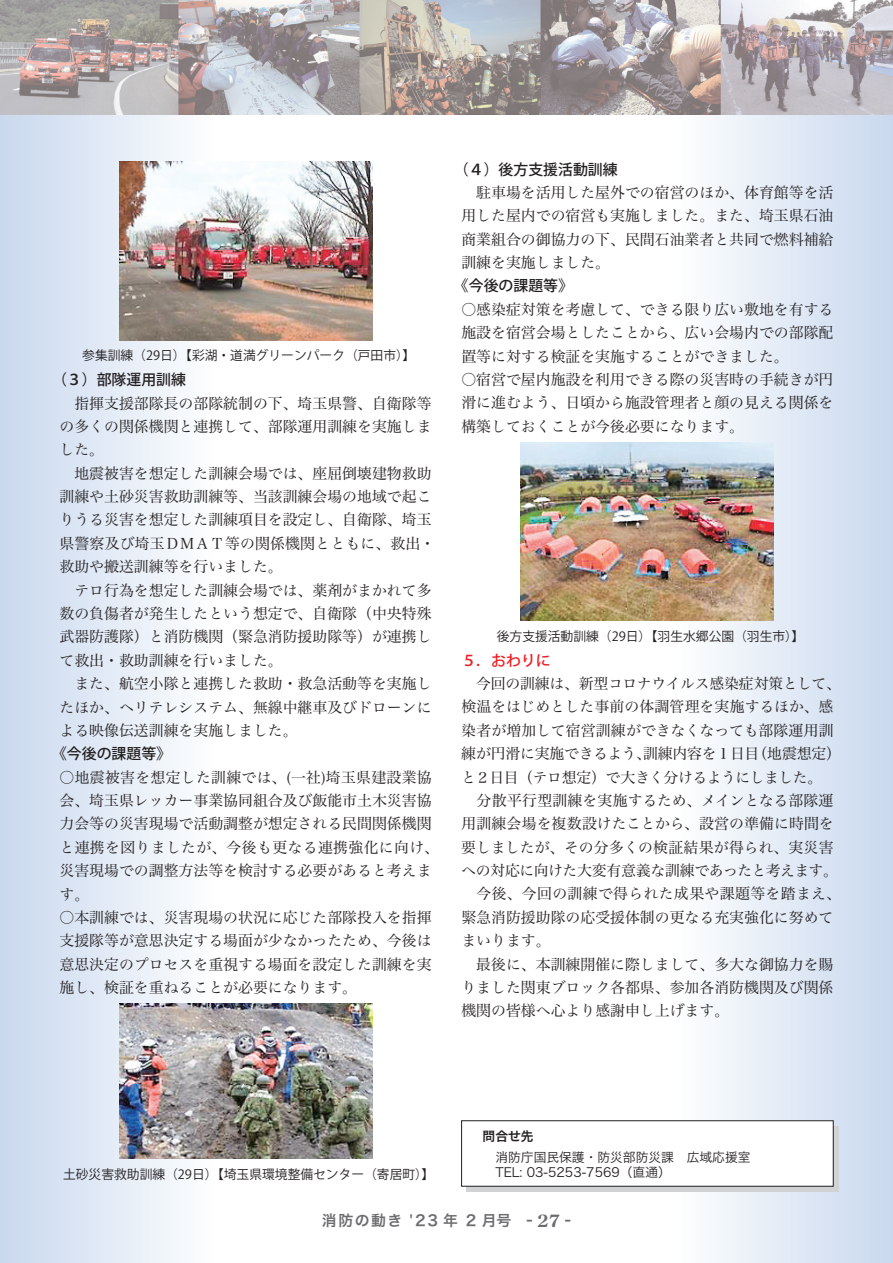
<style>
.page{position:relative;width:893px;height:1263px;background:#fff}
.page>*{position:absolute;margin:0;border:0;box-sizing:border-box;transform-origin:0 0}
.t1{font:14.85px/23.4px "Hira Min Pro N W3";color:#231f20;text-align:justify}
.t2{font:500 14.85px "Koz Go Pro";color:#231f20}
.t3{font:14.85px "Hira Kaku Pro W6";letter-spacing:.1em;color:#6c6d70}
.t4{font:500 14.85px "Koz Go Pro";color:#ee1d23}
.t5{font:12.75px "Koz Go Pro";color:#231f20}
.t6{font:12.75px/15.9px "Hira Kaku Pro N W3";color:#231f20}
.t7{font:12.75px "Hira Kaku Pro N W6";color:#231f20}
.s1{font-family:"Century Old Style Std";font-weight:700;font-size:16.95px}
</style>
<div class="page">
<div style="left:0;top:115px;width:213px;height:1148px;background:linear-gradient(to right,#c9d8ee,#fcfdfe)"></div>
<div style="left:680px;top:115px;width:213px;height:1148px;background:linear-gradient(to right,#fdfefe,#c9d8ee)"></div>
<img style="left:119px;top:162px;width:253px;height:178px">
<img style="left:119px;top:1003px;width:253px;height:156px">
<img style="left:521px;top:442px;width:253px;height:179px">
<svg style="left:467px;top:1126px;width:372px;height:66px;background:#bbbbbd"></svg>
<div style="left:462px;top:1121px;width:371px;height:65px;background:#fff"></div>
<div style="left:461px;top:1120px;width:372px;height:66px;border:1px solid #231f20"></div>
<img style="left:0;top:0;width:893px;height:115px">
<p class="t5" style="left:82px;top:347px;width:334px">参集訓練（29日）【彩湖・道満グリーンパーク（戸田市）】</p>
<p class="t2" style="left:52px;top:370px;width:135px">（３）部隊運用訓練</p>
<p class="t1" style="left:60px;top:390px;width:377px;text-align:left">　指揮支援部隊長の部隊統制の下、埼玉県警、自衛隊等の多くの関係機関と連携して、部隊運用訓練を実施しました。<br>　地震被害を想定した訓練会場では、座屈倒壊建物救助訓練や土砂災害救助訓練等、当該訓練会場の地域で起こりうる災害を想定した訓練項目を設定し、自衛隊、埼玉県警察及び埼玉ＤＭＡＴ等の関係機関とともに、救出・救助や搬送訓練等を行いました。<br>　テロ行為を想定した訓練会場では、薬剤がまかれて多数の負傷者が発生したという想定で、自衛隊（中央特殊武器防護隊）と消防機関（緊急消防援助隊等）が連携して救出・救助訓練を行いました。<br>　また、航空小隊と連携した救助・救急活動等を実施したほか、ヘリテレシステム、無線中継車及びドローンによる映像伝送訓練を実施しました。</p>
<p class="t2" style="left:52px;top:744px;width:121px">《今後の課題等》</p>
<p class="t1" style="left:60px;top:764px;width:381px;text-align:left">○地震被害を想定した訓練では、(一社)埼玉県建設業協会、埼玉県レッカー事業協同組合及び飯能市土木災害協力会等の災害現場で活動調整が想定される民間関係機関と連携を図りましたが、今後も更なる連携強化に向け、災害現場での調整方法等を検討する必要があると考えます。</p>
<p class="t1" style="left:60px;top:904px;width:374px">○本訓練では、災害現場の状況に応じた部隊投入を指揮支援隊等が意思決定する場面が少なかったため、今後は意思決定のプロセスを重視する場面を設定した訓練を実施し、検証を重ねることが必要になります。</p>
<p class="t2" style="left:454px;top:160px;width:165px">（４）後方支援活動訓練</p>
<p class="t1" style="left:461px;top:179px;width:374px">　駐車場を活用した屋外での宿営のほか、体育館等を活用した屋内での宿営も実施しました。また、埼玉県石油商業組合の御協力の下、民間石油業者と共同で燃料補給訓練を実施しました。</p>
<p class="t2" style="left:454px;top:276px;width:121px">《今後の課題等》</p>
<p class="t1" style="left:461px;top:296px;width:374px">○感染症対策を考慮して、できる限り広い敷地を有する施設を宿営会場としたことから、広い会場内での部隊配置等に対する検証を実施することができました。</p>
<p class="t1" style="left:461px;top:366px;width:374px">○宿営で屋内施設を利用できる際の災害時の手続きが円滑に進むよう、日頃から施設管理者と顔の見える関係を構築しておくことが今後必要になります。</p>
<p class="t5" style="left:497px;top:628px;width:309px">後方支援活動訓練（29日）【羽生水郷公園（羽生市）】</p>
<p class="t4" style="left:461px;top:651px;width:91px">５．おわりに</p>
<p class="t1" style="left:461px;top:670px;width:382px;text-align:left">　今回の訓練は、新型コロナウイルス感染症対策として、検温をはじめとした事前の体調管理を実施するほか、感染者が増加して宿営訓練ができなくなっても部隊運用訓練が円滑に実施できるよう、訓練内容を１日目（地震想定）と２日目（テロ想定）で大きく分けるようにしました。<br>　分散平行型訓練を実施するため、メインとなる部隊運用訓練会場を複数設けたことから、設営の準備に時間を要しましたが、その分多くの検証結果が得られ、実災害への対応に向けた大変有意義な訓練であったと考えます。　今後、今回の訓練で得られた成果や課題等を踏まえ、緊急消防援助隊の応受援体制の更なる充実強化に努めてまいります。<br>　最後に、本訓練開催に際しまして、多大な御協力を賜りました関東ブロック各都県、参加各消防機関及び関係機関の皆様へ心より感謝申し上げます。</p>
<p class="t5" style="left:63px;top:1165px;width:373px">土砂災害救助訓練（29日）【埼玉県環境整備センター（寄居町）】</p>
<p class="t7" style="left:483px;top:1125px;width:53px">問合せ先</p>
<p class="t6" style="left:483px;top:1148px;width:282px">　消防庁国民保護・防災部防災課　広域応援室　　TEL: 03-5253-7569（直通）</p>
<p class="t3" style="left:322px;top:1207px;width:250px">消防の動き '23 年 2 月号 - <span class="s1">27</span> -</p>
</div>
